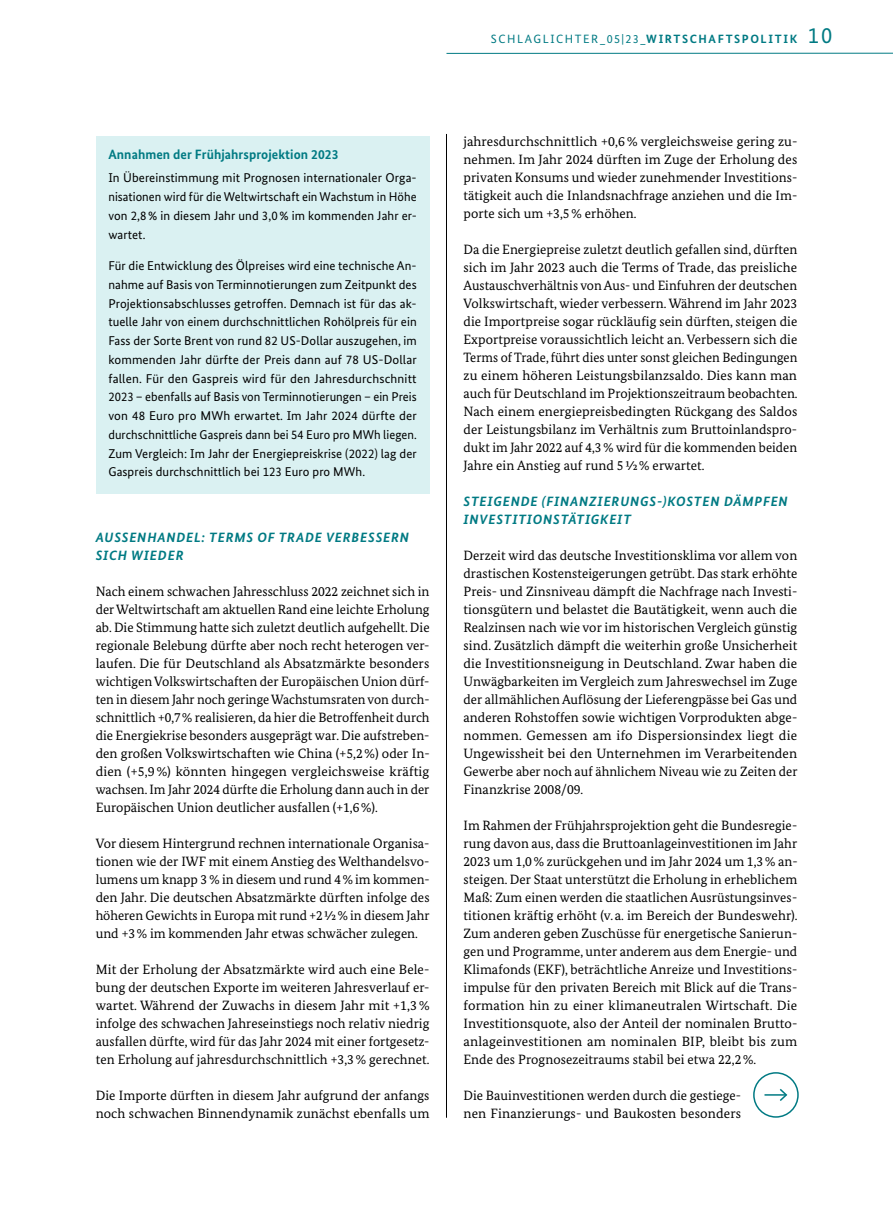
<style>
.page{position:relative;width:893px;height:1212px;background:#fff}
.page>*{position:absolute;margin:0;border:0;box-sizing:border-box;transform-origin:0 0}
.t1{font:13.5px/18px "Bundes Serif";letter-spacing:.005em;color:#000;text-align:justify}
.t2{font:italic 700 13.5px/18px "Bundes Sans";letter-spacing:.06em;color:#007a83}
.t3{font:700 13.5px "Bundes Sans";letter-spacing:.005em;color:#007a83}
.t4{font:12.75px/18.8px "Bundes Sans";letter-spacing:.005em;color:#000;text-align:justify}
.t5{font:12px "Bundes Sans";letter-spacing:.125em;color:#007a83}
.s1{font-weight:700}
.s2{font-size:22.5px}
</style>
<div class="page">
<hr style="left:446px;top:53px;width:447px;height:1px;background:#007a83">
<div style="left:96px;top:136px;width:333px;height:39px;background:#daf1f2"></div>
<div style="left:96px;top:161px;width:333px;height:95px;background:#daf1f2"></div>
<div style="left:96px;top:249px;width:333px;height:244px;background:#daf1f2"></div>
<div style="left:753px;top:1072px;width:46px;height:46px;border:2px solid #007a83;border-radius:50%"></div>
<hr style="left:764px;top:1094px;width:22px;height:2px;background:#007a83">
<svg style="left:778px;top:1088px;width:10px;height:13px"></svg>
<hr style="left:446px;top:134px;width:1px;height:984px;background:#000">
<p class="t5" style="left:491px;top:31px;width:343px">SCHLAGLICHTER_05|23_<span class="s1">WIRTSCHAFTSPOLITIK</span> <span class="s2">10</span></p>
<p class="t3" style="left:108px;top:146px;width:231px">Annahmen der Frühjahrsprojektion 2023</p>
<p class="t4" style="left:108px;top:168px;width:310px">In Übereinstimmung mit Prognosen internationaler Orga&shy;nisationen wird für die Weltwirtschaft ein Wachstum in Höhe von 2,8% in diesem Jahr und 3,0% im kommenden Jahr er&shy;wartet.</p>
<p class="t4" style="left:108px;top:256px;width:310px">Für die Entwicklung des Ölpreises wird eine technische An&shy;nahme auf Basis von Terminnotierungen zum Zeitpunkt des Projektionsabschlusses getroffen. Demnach ist für das ak&shy;tuelle Jahr von einem durchschnittlichen Rohölpreis für ein Fass der Sorte Brent von rund 82 US-Dollar auszugehen, im kommenden Jahr dürfte der Preis dann auf 78 US-Dollar fallen. Für den Gaspreis wird für den Jahresdurchschnitt 2023 – ebenfalls auf Basis von Terminnotierungen – ein Preis von 48 Euro pro MWh erwartet. Im Jahr 2024 dürfte der durchschnittliche Gaspreis dann bei 54 Euro pro MWh liegen.<br>Zum Vergleich: Im Jahr der Energiepreiskrise (2022) lag der Gaspreis durchschnittlich bei 123 Euro pro MWh.</p>
<p class="t2" style="left:96px;top:528px;width:315px">AUSSENHANDEL: TERMS OF TRADE VERBESSERN<br>SICH WIEDER</p>
<p class="t1" style="left:96px;top:582px;width:336px">Nach einem schwachen Jahresschluss 2022 zeichnet sich in der Weltwirtschaft am aktuellen Rand eine leichte Erholung ab. Die Stimmung hatte sich zuletzt deutlich aufgehellt. Die regionale Belebung dürfte aber noch recht heterogen ver&shy;laufen. Die für Deutschland als Absatzmärkte besonders wichtigen Volkswirtschaften der Europäischen Union dürf&shy;ten in diesem Jahr noch geringe Wachstumsraten von durch&shy;schnittlich +0,7% realisieren, da hier die Betroffenheit durch die Energiekrise besonders ausgeprägt war. Die aufstreben&shy;den großen Volkswirtschaften wie China (+5,2%) oder In&shy;dien (+5,9%) könnten hingegen vergleichsweise kräftig wachsen. Im Jahr 2024 dürfte die Erholung dann auch in der Europäischen Union deutlicher ausfallen (+1,6%).</p>
<p class="t1" style="left:96px;top:834px;width:336px">Vor diesem Hintergrund rechnen internationale Organisa&shy;tionen wie der IWF mit einem Anstieg des Welthandelsvo&shy;lumens um knapp 3 % in diesem und rund 4% im kommen&shy;den Jahr. Die deutschen Absatzmärkte dürften infolge des höheren Gewichts in Europa mit rund +2½% in diesem Jahr und +3% im kommenden Jahr etwas schwächer zulegen.</p>
<p class="t1" style="left:96px;top:960px;width:335px">Mit der Erholung der Absatzmärkte wird auch eine Bele&shy;bung der deutschen Exporte im weiteren Jahresverlauf er&shy;wartet. Während der Zuwachs in diesem Jahr mit +1,3% infolge des schwachen Jahreseinstiegs noch relativ niedrig ausfallen dürfte, wird für das Jahr 2024 mit einer fortgesetz&shy;ten Erholung auf jahresdurchschnittlich +3,3% gerechnet.</p>
<p class="t1" style="left:96px;top:1086px;width:335px">Die Importe dürften in diesem Jahr aufgrund der anfangs noch schwachen Binnendynamik zunächst ebenfalls um</p>
<p class="t1" style="left:463px;top:132px;width:336px">jahresdurchschnittlich +0,6% vergleichsweise gering zu&shy;nehmen. Im Jahr 2024 dürften im Zuge der Erholung des privaten Konsums und wieder zunehmender Investitions&shy;tätigkeit auch die Inlandsnachfrage anziehen und die Im&shy;porte sich um +3,5% erhöhen.</p>
<p class="t1" style="left:463px;top:240px;width:336px">Da die Energiepreise zuletzt deutlich gefallen sind, dürften sich im Jahr 2023 auch die Terms of Trade, das preisliche Austauschverhältnis von Aus- und Einfuhren der deutschen Volkswirtschaft, wieder verbessern. Während im Jahr 2023 die Importpreise sogar rückläufig sein dürften, steigen die Exportpreise voraussichtlich leicht an. Verbessern sich die Terms of Trade, führt dies unter sonst gleichen Bedingungen zu einem höheren Leistungsbilanzsaldo. Dies kann man auch für Deutschland im Projektionszeitraum beobachten.<br>Nach einem energiepreisbedingten Rückgang des Saldos der Leistungsbilanz im Verhältnis zum Bruttoinlandspro&shy;dukt im Jahr 2022 auf 4,3% wird für die kommenden beiden Jahre ein Anstieg auf rund 5½% erwartet.</p>
<p class="t2" style="left:464px;top:492px;width:326px">STEIGENDE (FINANZIERUNGS-)KOSTEN DÄMPFEN<br>INVESTITIONSTÄTIGKEIT</p>
<p class="t1" style="left:463px;top:546px;width:335px">Derzeit wird das deutsche Investitionsklima vor allem von drastischen Kostensteigerungen getrübt. Das stark erhöhte Preis- und Zinsniveau dämpft die Nachfrage nach Investi&shy;tionsgütern und belastet die Bautätigkeit, wenn auch die Realzinsen nach wie vor im historischen Vergleich günstig sind. Zusätzlich dämpft die weiterhin große Unsicherheit die Investitionsneigung in Deutschland. Zwar haben die Unwägbarkeiten im Vergleich zum Jahreswechsel im Zuge der allmählichen Auflösung der Lieferengpässe bei Gas und anderen Rohstoffen sowie wichtigen Vorprodukten abge&shy;nommen. Gemessen am ifo Dispersionsindex liegt die Ungewissheit bei den Unternehmen im Verarbeitenden Gewerbe aber noch auf ähnlichem Niveau wie zu Zeiten der Finanzkrise 2008/09.</p>
<p class="t1" style="left:463px;top:816px;width:336px">Im Rahmen der Frühjahrsprojektion geht die Bundesregie&shy;rung davon aus, dass die Bruttoanlageinvestitionen im Jahr 2023 um 1,0% zurückgehen und im Jahr 2024 um 1,3% an&shy;steigen. Der Staat unterstützt die Erholung in erheblichem Maß: Zum einen werden die staatlichen Ausrüstungsinves&shy;titionen kräftig erhöht (v. a. im Bereich der Bundeswehr).<br>Zum anderen geben Zuschüsse für energetische Sanierun&shy;gen und Programme, unter anderem aus dem Energie- und Klimafonds (EKF), beträchtliche Anreize und Investitions&shy;impulse für den privaten Bereich mit Blick auf die Trans&shy;formation hin zu einer klimaneutralen Wirtschaft. Die Investitionsquote, also der Anteil der nominalen Brutto&shy;anlageinvestitionen am nominalen BIP, bleibt bis zum Ende des Prognosezeitraums stabil bei etwa 22,2%.</p>
<p class="t1" style="left:463px;top:1086px;width:279px">Die Bauinvestitionen werden durch die gestiege&shy;nen Finanzierungs- und Baukosten besonders</p>
</div>
